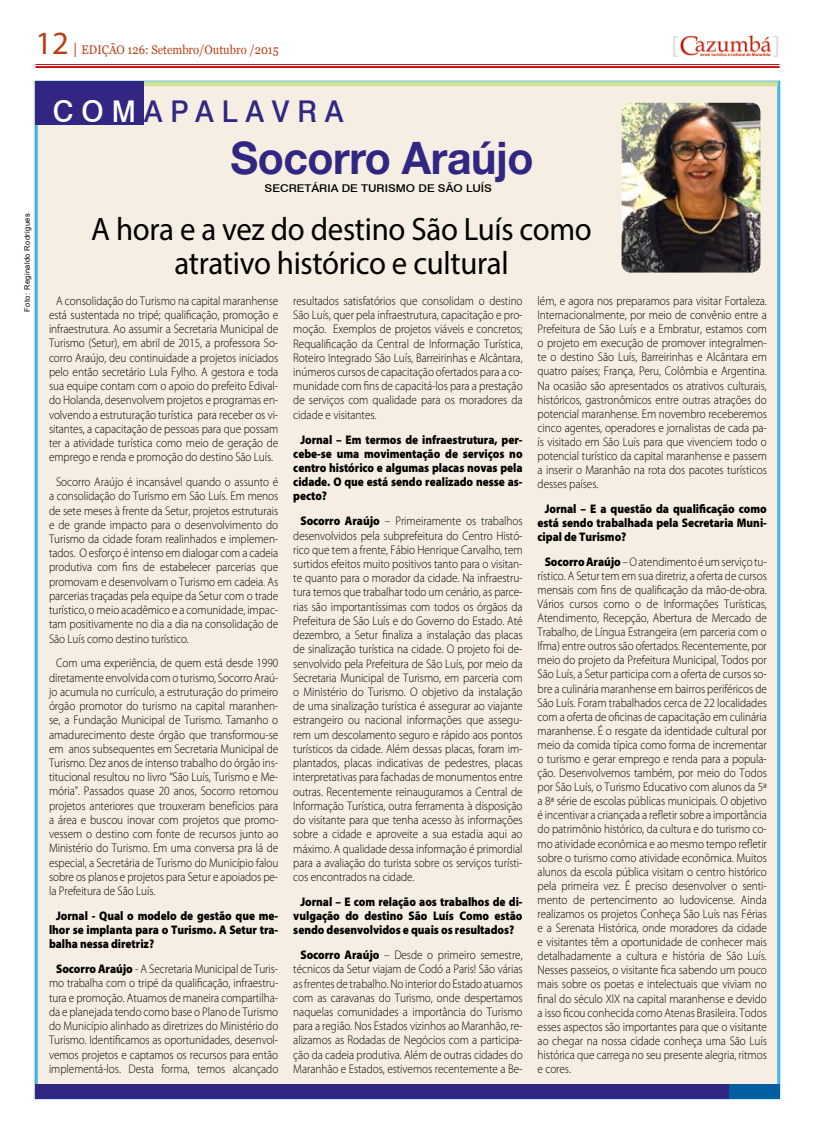
<style>
.page{position:relative;width:815px;height:1134px;background:#fff}
.page>*{position:absolute;margin:0;border:0;box-sizing:border-box;transform-origin:0 0}
.t1{font:700 45px "Helvetica Neue";letter-spacing:-.01em;color:#312783;scale:.95 1}
.t2{font:32.5px/33.8px "Myriad Pro";letter-spacing:-.01em;color:#000;text-align:center;scale:.95 1}
.t3{font:500 30px "Swiss 721 BT";letter-spacing:.28em;color:#312783;scale:.95 1}
.t4{font:300 12.5px/14.2px "Myriad Pro";letter-spacing:-.005em;color:#000;text-align:justify;scale:.9 1}
.t5{font:900 12.5px/14.2px "Myriad Pro";letter-spacing:-.005em;color:#000;text-align:justify;scale:.9 1}
.t6{font:12.5px "Georgia";color:#b93f18;scale:.9 1}
.t7{font:500 10.75px "Swiss 721 BT";color:#000;scale:1.11 1}
.t8{font:7.5px "Arial";letter-spacing:.05em;color:#000}
.s1{font-family:"Myriad";font-size:32.5px}
.s2{font-size:15px}
.s3{color:#fff}
.s4{font-weight:900}
</style>
<div class="page">
<img style="left:673px;top:35px;width:105px;height:22px">
<hr style="left:35px;top:64px;width:745px;height:1px;background:#c00d0e">
<hr style="left:35px;top:66px;width:745px;height:2px;background:#c00d0e">
<div style="left:35px;top:81px;width:745px;height:1018px;background:#f6eee2"></div>
<div style="left:34px;top:81px;width:744px;height:5px;background:#d0e09b"></div>
<div style="left:729px;top:1084px;width:51px;height:14px;background:#005ea1"></div>
<div style="left:35px;top:1084px;width:694px;height:14px;background:#312783"></div>
<div style="left:35px;top:82px;width:108px;height:43px;background:#312783"></div>
<p class="t6" style="left:35px;top:42px;width:272px"><span class="s1">12</span> <span class="s2">|</span> EDIÇÃO 126: Setembro/Outubro /2015</p>
<p class="t8" style="left:22px;top:312px;width:100px;rotate:-90deg">Foto: Reginaldo Rodrigues</p>
<h3 class="t3" style="left:53px;top:93px;width:308px"><span class="s3">COM</span>APALAVRA</h3>
<h1 class="t1" style="left:230px;top:130px;width:321px">Socorro Araújo</h1>
<p class="t7" style="left:265px;top:181px;width:206px">SECRETÁRIA DE TURISMO DE SÃO LUÍS</p>
<h2 class="t2" style="left:91px;top:212px;width:528px">A hora e a vez do destino São Luís como atrativo histórico e cultural</h2>
<p class="t4" style="left:49px;top:293px;width:256px;text-align:center">A consolidação do Turismo na capital maranhense está sustentada no tripé; qualificação, promoção e infraestrutura. Ao assumir a Secretaria Municipal de Turismo (Setur), em abril de 2015, a professora So&shy;corro Araújo, deu continuidade a projetos iniciados pelo então secretário Lula Fylho. A gestora e toda sua equipe contam com o apoio do prefeito Edival&shy;do Holanda, desenvolvem projetos e programas en&shy;volvendo a estruturação turística para receber os vi&shy;sitantes, a capacitação de pessoas para que possam ter a atividade turística como meio de geração de emprego e renda e promoção do destino São Luís.</p>
<p class="t4" style="left:49px;top:475px;width:256px;text-indent:7px">Socorro Araújo é incansável quando o assunto é a consolidação do Turismo em São Luís. Em menos de sete meses à frente da Setur, projetos estruturais e de grande impacto para o desenvolvimento do Turismo da cidade foram realinhados e implemen&shy;tados. O esforço é intenso em dialogar com a cadeia produtiva com fins de estabelecer parcerias que promovam e desenvolvam o Turismo em cadeia. As parcerias traçadas pela equipe da Setur com o trade turístico, o meio acadêmico e a comunidade, impac&shy;tam positivamente no dia a dia na consolidação de São Luís como destino turístico.</p>
<p class="t4" style="left:49px;top:656px;width:256px;text-indent:7px">Com uma experiência, de quem está desde 1990 diretamente envolvida com o turismo, Socorro Araú&shy;jo acumula no currículo, a estruturação do primeiro órgão promotor do turismo na capital maranhen&shy;se, a Fundação Municipal de Turismo. Tamanho o amadurecimento deste órgão que transformou-se em anos subsequentes em Secretaria Municipal de Turismo. Dez anos de intenso trabalho do órgão ins&shy;titucional resultou no livro “São Luís, Turismo e Me&shy;mória”. Passados quase 20 anos, Socorro retomou projetos anteriores que trouxeram benefícios para a área e buscou inovar com projetos que promo&shy;vessem o destino com fonte de recursos junto ao Ministério do Turismo. Em uma conversa pra lá de especial, a Secretária de Turismo do Município falou sobre os planos e projetos para Setur e apoiados pe&shy;la Prefeitura de São Luís.</p>
<p class="t5" style="left:49px;top:908px;width:256px;text-indent:7px">Jornal - Qual o modelo de gestão que me&shy;lhor se implanta para o Turismo. A Setur tra&shy;balha nessa diretriz?</p>
<p class="t4" style="left:49px;top:962px;width:256px;text-align:center"><span class="s4">Socorro Araújo</span> - A Secretaria Municipal de Turis&shy;mo trabalha com o tripé da qualificação, infraestru&shy;tura e promoção. Atuamos de maneira compartilha&shy;da e planejada tendo como base o Plano de Turismo do Município alinhado as diretrizes do Ministério do Turismo. Identificamos as oportunidades, desenvol&shy;vemos projetos e captamos os recursos para então implementá-los. Desta forma, temos alcançado</p>
<p class="t4" style="left:293px;top:293px;width:256px">resultados satisfatórios que consolidam o destino São Luís, quer pela infraestrutura, capacitação e pro&shy;moção. Exemplos de projetos viáveis e concretos; Requalificação da Central de Informação Turística, Roteiro Integrado São Luís, Barreirinhas e Alcântara, inúmeros cursos de capacitação ofertados para a co&shy;munidade com fins de capacitá-los para a prestação de serviços com qualidade para os moradores da cidade e visitantes.</p>
<p class="t5" style="left:293px;top:432px;width:256px;text-indent:7px">Jornal – Em termos de infraestrutura, per&shy;cebe-se uma movimentação de serviços no centro histórico e algumas placas novas pela cidade. O que está sendo realizado nesse as&shy;pecto?</p>
<p class="t4" style="left:293px;top:514px;width:256px;text-indent:7px"><span class="s4">Socorro Araújo</span> – Primeiramente os trabalhos desenvolvidos pela subprefeitura do Centro Histó&shy;rico que tem a frente, Fábio Henrique Carvalho, tem surtidos efeitos muito positivos tanto para o visitan&shy;te quanto para o morador da cidade. Na infraestru&shy;tura temos que trabalhar todo um cenário, as parce&shy;rias são importantíssimas com todos os órgãos da Prefeitura de São Luís e do Governo do Estado. Até dezembro, a Setur finaliza a instalação das placas de sinalização turística na cidade. O projeto foi de&shy;senvolvido pela Prefeitura de São Luís, por meio da Secretaria Municipal de Turismo, em parceria com o Ministério do Turismo. O objetivo da instalação de uma sinalização turística é assegurar ao viajante estrangeiro ou nacional informações que assegu&shy;rem um descolamento seguro e rápido aos pontos turísticos da cidade. Além dessas placas, foram im&shy;plantados, placas indicativas de pedestres, placas interpretativas para fachadas de monumentos entre outras. Recentemente reinauguramos a Central de Informação Turística, outra ferramenta à disposição do visitante para que tenha acesso às informações sobre a cidade e aproveite a sua estadia aqui ao máximo. A qualidade dessa informação é primordial para a avaliação do turista sobre os serviços turísti&shy;cos encontrados na cidade.</p>
<p class="t5" style="left:293px;top:894px;width:256px;text-indent:7px">Jornal – E com relação aos trabalhos de di&shy;vulgação do destino São Luís Como estão sendo desenvolvidos e quais os resultados?</p>
<p class="t4" style="left:293px;top:948px;width:256px;text-align:center"><span class="s4">Socorro Araújo</span> – Desde o primeiro semestre, técnicos da Setur viajam de Codó a Paris! São várias as frentes de trabalho. No interior do Estado atuamos com as caravanas do Turismo, onde despertamos naquelas comunidades a importância do Turismo para a região. Nos Estados vizinhos ao Maranhão, re&shy;alizamos as Rodadas de Negócios com a participa&shy;ção da cadeia produtiva. Além de outras cidades do Maranhão e Estados, estivemos recentemente a Be-</p>
<p class="t4" style="left:538px;top:294px;width:256px">lém, e agora nos preparamos para visitar Fortaleza.<br>Internacionalmente, por meio de convênio entre a Prefeitura de São Luís e a Embratur, estamos com o projeto em execução de promover integralmen&shy;te o destino São Luís, Barreirinhas e Alcântara em quatro países; França, Peru, Colômbia e Argentina.<br>Na ocasião são apresentados os atrativos culturais, históricos, gastronômicos entre outras atrações do potencial maranhense. Em novembro receberemos cinco agentes, operadores e jornalistas de cada pa&shy;ís visitado em São Luís para que vivenciem todo o potencial turístico da capital maranhense e passem a inserir o Maranhão na rota dos pacotes turísticos desses países.</p>
<p class="t5" style="left:538px;top:501px;width:256px;text-indent:7px">Jornal – E a questão da qualificação como está sendo trabalhada pela Secretaria Muni&shy;cipal de Turismo?</p>
<p class="t4" style="left:538px;top:554px;width:256px;text-indent:7px"><span class="s4">Socorro Araújo</span> – O atendimento é um serviço tu&shy;rístico. A Setur tem em sua diretriz, a oferta de cursos mensais com fins de qualificação da mão-de-obra.<br>Vários cursos como o de Informações Turísticas, Atendimento, Recepção, Abertura de Mercado de Trabalho, de Língua Estrangeira (em parceria com o Ifma) entre outros são ofertados. Recentemente, por meio do projeto da Prefeitura Municipal, Todos por São Luís, a Setur participa com a oferta de cursos so&shy;bre a culinária maranhense em bairros periféricos de São Luís. Foram trabalhados cerca de 22 localidades com a oferta de oficinas de capacitação em culinária maranhense. É o resgate da identidade cultural por meio da comida típica como forma de incrementar o turismo e gerar emprego e renda para a popula&shy;ção. Desenvolvemos também, por meio do Todos por São Luís, o Turismo Educativo com alunos da 5ª a 8ª série de escolas públicas municipais. O objetivo é incentivar a criançada a refletir sobre a importância do patrimônio histórico, da cultura e do turismo co&shy;mo atividade econômica e ao mesmo tempo refletir sobre o turismo como atividade econômica. Muitos alunos da escola pública visitam o centro histórico pela primeira vez. É preciso desenvolver o senti&shy;mento de pertencimento ao ludovicense. Ainda realizamos os projetos Conheça São Luís nas Férias e a Serenata Histórica, onde moradores da cidade e visitantes têm a oportunidade de conhecer mais detalhadamente a cultura e história de São Luís.<br>Nesses passeios, o visitante fica sabendo um pouco mais sobre os poetas e intelectuais que viviam no final do século XIX na capital maranhense e devido a isso ficou conhecida como Atenas Brasileira. Todos esses aspectos são importantes para que o visitante ao chegar na nossa cidade conheça uma São Luís histórica que carrega no seu presente alegria, ritmos e cores.</p>
</div>
